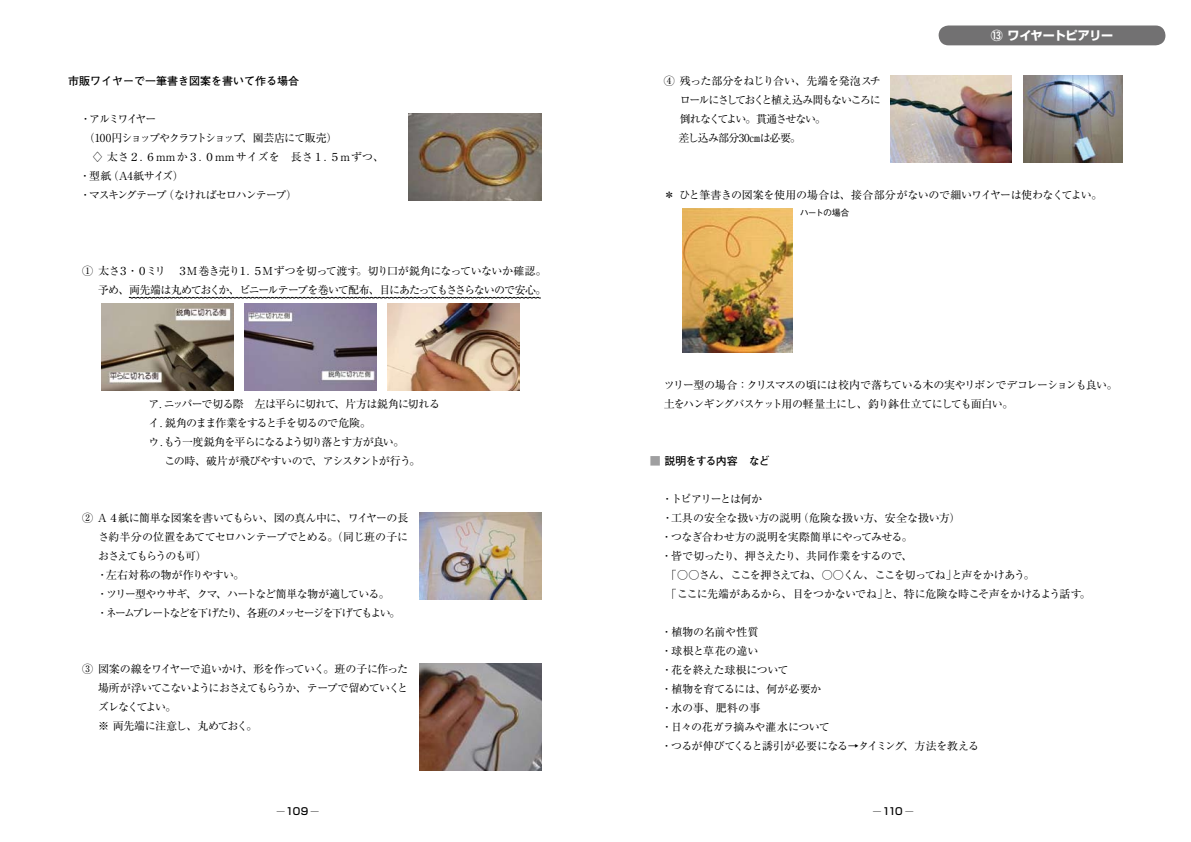
<style>
.page{position:relative;width:1191px;height:842px;background:#fff}
.page>*{position:absolute;margin:0;border:0;box-sizing:border-box;transform-origin:0 0}
.t1{font:700 12px "Shin Go Pro";letter-spacing:-.025em;color:#fff}
.t2{font:11px/19px "Ryumin Pro";letter-spacing:-.065em;color:#000}
.t3{font:11px/19px "Ryumin Pro";letter-spacing:-.03em;color:#000}
.t4{font:11px "Ryumin Pro";letter-spacing:-.035em;color:#000}
.t5{font:11px/19px "Ryumin Pro";letter-spacing:-.105em;color:#000}
.t6{font:11px "Ryumin Pro";letter-spacing:-.095em;color:#000}
.t7{font:11px "Ryumin Pro";letter-spacing:-.085em;color:#000}
.t8{font:11px "Ryumin Pro";color:#000}
.t9{font:11px "Ryumin Pro";letter-spacing:-.015em;color:#000}
.t10{font:11px "Ryumin Pro";letter-spacing:-.045em;color:#000}
.t11{font:700 11px "Futo Go B101 Pro";color:#000}
.t12{font:11px "Ryumin Pro";letter-spacing:-.025em;color:#000}
.t13{font:700 11px "Futo Go B101 Pro";letter-spacing:-.07em;color:#000}
.t14{font:11px "Ryumin Pro";letter-spacing:-.14em;color:#000}
.t15{font:500 9.9px "Shin Go Pro";letter-spacing:-.065em;color:#000;scale:.8 1}
.t16{font:500 9px "Gothic BBB Pro";letter-spacing:-.085em;color:#000}
.s1{font-family:"Hira Kaku Pro W6";font-weight:400}
.s2{color:#9f9fa0}
</style>
<div class="page">
<div style="left:938px;top:26px;width:227px;height:19px;background:#727172;border-radius:10px"></div>
<svg style="left:128px;top:297px;width:413px;height:2px"></svg>
<img style="left:683px;top:208px;width:110px;height:144px">
<img style="left:387px;top:303px;width:132px;height:87px">
<img style="left:244px;top:303px;width:132px;height:87px">
<img style="left:102px;top:303px;width:132px;height:87px">
<img style="left:420px;top:512px;width:121px;height:87px">
<img style="left:420px;top:663px;width:121px;height:107px">
<img style="left:408px;top:113px;width:133px;height:87px">
<img style="left:890px;top:75px;width:122px;height:87px">
<img style="left:1024px;top:75px;width:99px;height:87px">
<p class="t11" style="left:68px;top:72px;width:232px">市販ワイヤーで一筆書き図案を書いて作る場合</p>
<p class="t14" style="left:80px;top:110px;width:78px">・アルミワイヤー</p>
<p class="t6" style="left:84px;top:129px;width:255px">（100円ショップやクラフトショップ、園芸店にて販売）</p>
<p class="t8" style="left:81px;top:148px;width:310px">　♢ 太さ２．６mmか３．０mmサイズを　長さ１．５mずつ、　</p>
<p class="t12" style="left:79px;top:167px;width:106px">・型紙（A4紙サイズ）</p>
<p class="t6" style="left:80px;top:186px;width:219px">・マスキングテープ（なければセロハンテープ）</p>
<p class="t2" style="left:82px;top:260px;width:466px;text-align:right">① 太さ３・０ミリ　３M巻き売り１．５Mずつを切って渡す。切り口が鋭角になっていないか確認。予め、両先端は丸めておくか、ビニールテープを巻いて配布、目にあたってもささらないので安心。</p>
<p class="t2" style="left:148px;top:394px;width:293px">ア. ニッパーで切る際　左は平らに切れて、片方は鋭角に切れる</p>
<p class="t2" style="left:148px;top:413px;width:224px">イ. 鋭角のまま作業をすると手を切るので危険。</p>
<p class="t6" style="left:148px;top:433px;width:257px">ウ . もう一度鋭角を平らになるよう切り落とす方が良い。</p>
<p class="t2" style="left:164px;top:451px;width:258px">この時、破片が飛びやすいので、アシスタントが行う。</p>
<p class="t2" style="left:97px;top:508px;width:313px;text-indent:-15px">② A ４紙に簡単な図案を書いてもらい、図の真ん中に、ワイヤーの長さ約半分の位置をあててセロハンテープでとめる。（同じ班の子におさえてもらうのも可）<br>・左右対称の物が作りやすい。<br>・ツリー型やウサギ、クマ、ハートなど簡単な物が適している。<br>・ネームプレートなどを下げたり、各班のメッセージを下げてもよい。</p>
<p class="t2" style="left:98px;top:659px;width:312px;text-indent:-16px">③ 図案の線をワイヤーで追いかけ、形を作っていく。班の子に作った場所が浮いてこないようにおさえてもらうか、テープで留めていくとズレなくてよい。<br>※ 両先端に注意し、丸めておく。</p>
<p class="t5" style="left:678px;top:70px;width:204px;text-indent:-15px">④ 残った部分をねじり合い、先端を発泡スチロールにさしておくと植え込み間もないころに倒れなくてよい。貫通させない。<br>差し込み部分30㎝は必要。</p>
<p class="t1" style="left:990px;top:26px;width:124px"><span class="s1">⑬</span> ワイヤートピアリー</p>
<p class="t4" style="left:664px;top:186px;width:440px">＊ ひと筆書きの図案を使用の場合は、接合部分がないので細いワイヤーは使わなくてよい。</p>
<p class="t16" style="left:799px;top:205px;width:51px">ハートの場合</p>
<p class="t2" style="left:664px;top:374px;width:455px">ツリー型の場合：クリスマスの頃には校内で落ちている木の実やリボンでデコレーションも良い。土をハンギングバスケット用の軽量土にし、釣り鉢仕立てにしても面白い。</p>
<p class="t13" style="left:650px;top:452px;width:121px"><span class="s2">■</span> 説明をする内容　など</p>
<p class="t5" style="left:662px;top:488px;width:102px">・トピアリーとは何か</p>
<p class="t9" style="left:662px;top:509px;width:300px">・工具の安全な扱い方の説明（危険な扱い方、安全な扱い方）</p>
<p class="t2" style="left:661px;top:526px;width:253px">・つなぎ合わせ方の説明を実際簡単にやってみせる。</p>
<p class="t10" style="left:661px;top:547px;width:253px">・皆で切ったり、押さえたり、共同作業をするので、</p>
<p class="t7" style="left:666px;top:566px;width:370px">「○○さん、ここを押さえてね、○○くん、ここを切ってね」と声をかけあう。</p>
<p class="t4" style="left:666px;top:585px;width:427px">「ここに先端があるから、目をつかないでね」と、特に危険な時こそ声をかけるよう話す。</p>
<p class="t3" style="left:661px;top:621px;width:319px">・植物の名前や性質<br>・球根と草花の違い<br>・花を終えた球根について<br>・植物を育てるには、何が必要か<br>・水の事、肥料の事<br>・日々の花ガラ摘みや灌水について<br>・つるが伸びてくると誘引が必要になる→タイミング、方法を教える</p>
<p class="t15" style="left:277px;top:803px;width:54px">─109 ─</p>
<p class="t15" style="left:873px;top:803px;width:52px">─110 ─</p>
</div>
